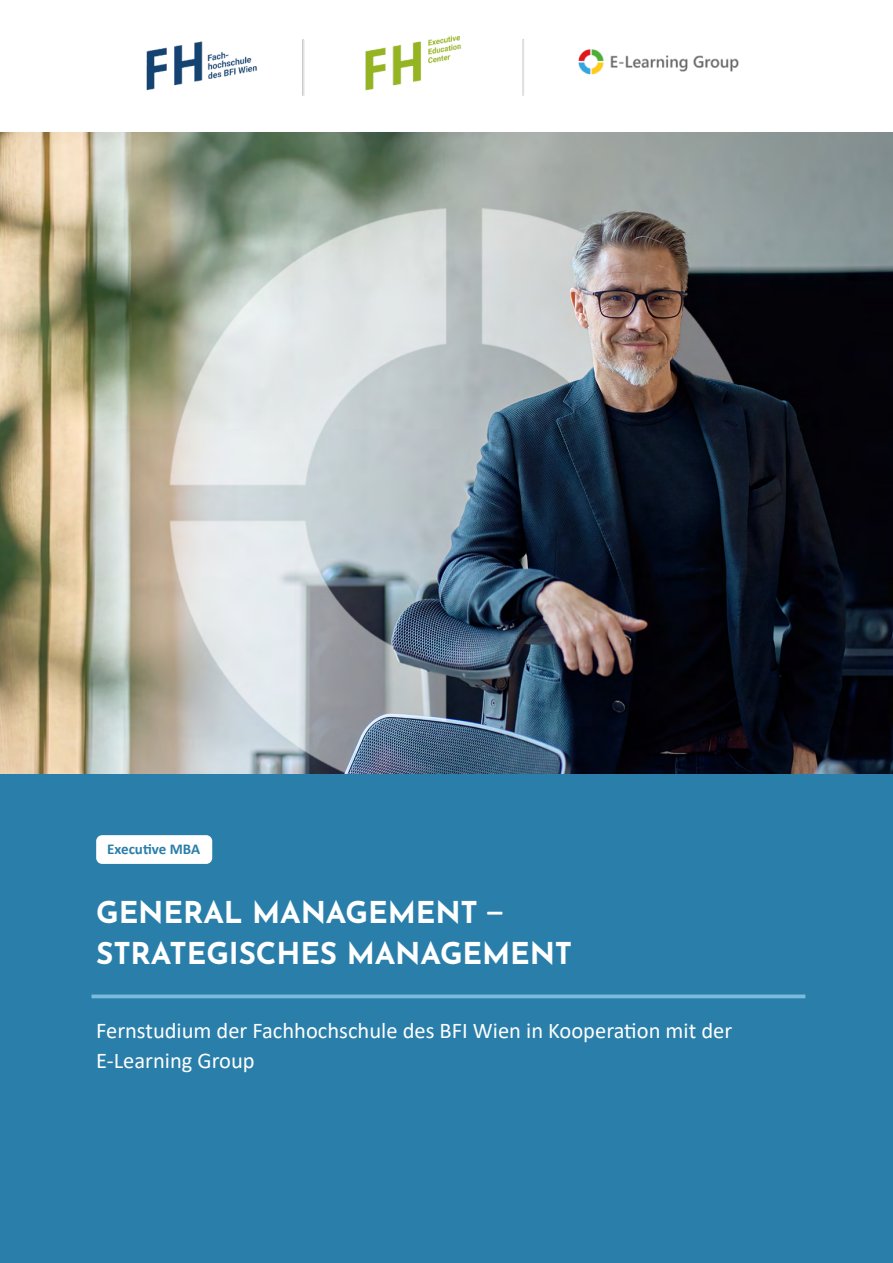
<style>
.page{position:relative;width:893px;height:1263px;background:#fff}
.page>*{position:absolute;margin:0;border:0;box-sizing:border-box;transform-origin:0 0}
.t1{font:700 30px/40.5px "Josefin Sans";letter-spacing:-.005em;color:#fff}
.t2{font:22.5px/30px "Calibri";color:#fff}
.t3{font:700 15px "Calibri";color:#297faa}
.s1{font-family:"Calibri"}
</style>
<div class="page">
<img style="left:0;top:133px;width:893px;height:642px">
<div style="left:0;top:775px;width:893px;height:488px;background:#297faa"></div>
<svg style="left:92px;top:994px;width:713px;height:4px;background:#6fb3d6"></svg>
<img style="left:146px;top:35px;width:593px;height:61px">
<div style="left:96px;top:835px;width:116px;height:29px;background:#fff;border-radius:6px"></div>
<p class="t3" style="left:107px;top:839px;width:94px">Executive MBA</p>
<h1 class="t1" style="left:96px;top:888px;width:478px">GENERAL MANAGEMENT <span class="s1">–<br></span>STRATEGISCHES MANAGEMENT</h1>
<p class="t2" style="left:96px;top:1015px;width:637px">Fernstudium der Fachhochschule des BFI Wien in Kooperation mit der<br>E-Learning Group</p>
</div>
